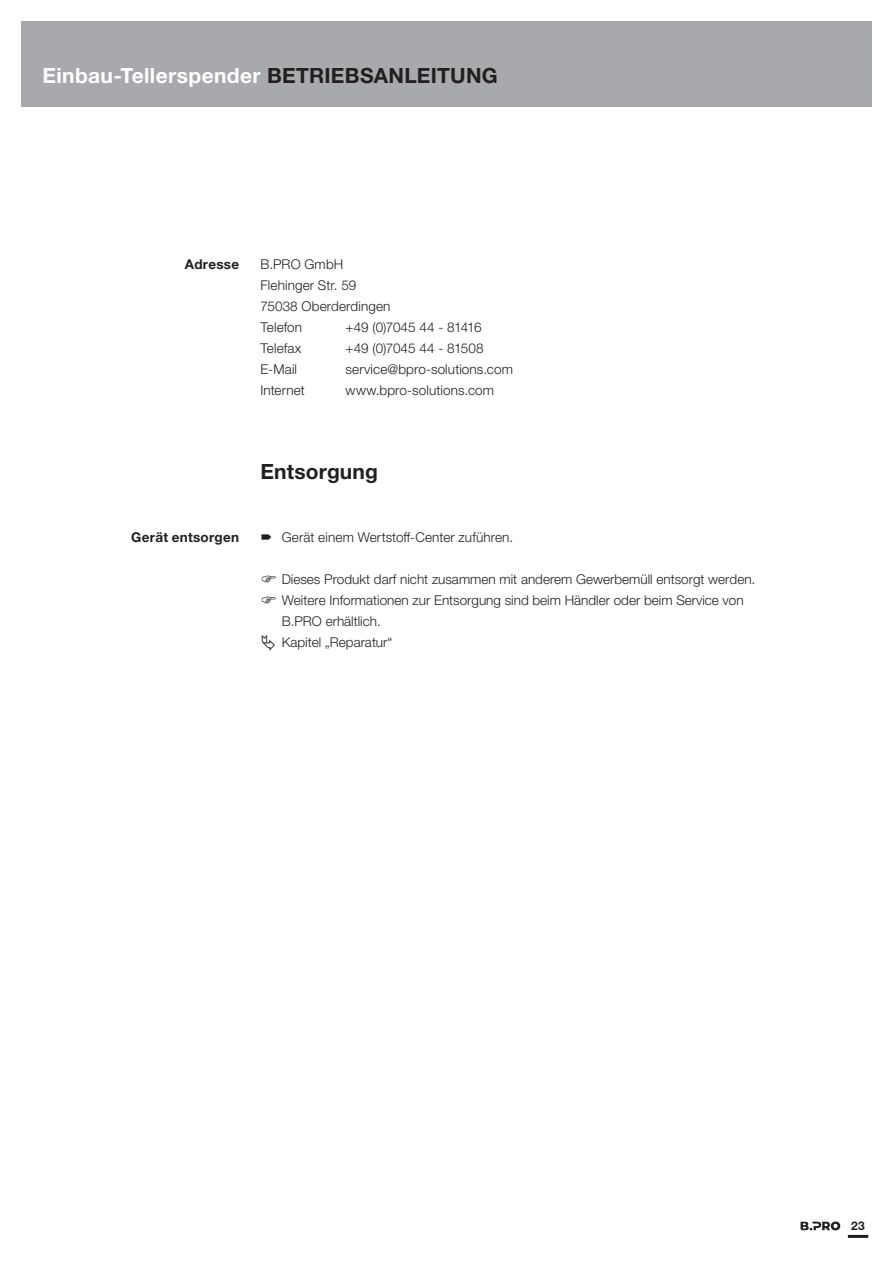
<style>
.page{position:relative;width:893px;height:1263px;background:#fff}
.page>*{position:absolute;margin:0;border:0;box-sizing:border-box;transform-origin:0 0}
.t1{font:700 21px "Helvetica Neue LTW1 G";letter-spacing:.015em;color:#fff}
._00_Ueberschrift_1{font:700 21px "Helvetica Neue LTW1 G";letter-spacing:.005em;color:#231f20}
._00_Grundtext{font:300 13.5px/21px "Helvetica Neue LTW1 G";color:#231f20}
._00_Ueberschrift_2{font:700 13.5px "Helvetica Neue LTW1 G";letter-spacing:.02em;color:#231f20}
._00_Grundtext-2{font:300 13.5px "Helvetica Neue LTW1 G";letter-spacing:-.03em;color:#231f20}
.t2{font:700 12px "Helvetica Neue LTW1 G";color:#231f20}
.s1{color:#231f20}
</style>
<div class="page">
<hr style="left:848px;top:1235px;width:20px;height:3px;background:#231f20">
<svg style="left:801px;top:1221px;width:39px;height:9px"></svg>
<div style="left:21px;top:21px;width:851px;height:85px;background:#a8a9ad"></div>
<h1 class="t1" style="left:43px;top:63px;width:457px">Einbau-Tellerspender <span class="s1">BETRIEBSANLEITUNG</span></h1>
<p class="_00_Ueberschrift_2" style="left:185px;top:256px;width:56px">Adresse</p>
<p class="_00_Grundtext" style="left:260px;top:254px;width:84px">B.PRO GmbH</p>
<p class="_00_Grundtext" style="left:260px;top:275px;width:97px">Flehinger Str. 59</p>
<p class="_00_Grundtext" style="left:260px;top:296px;width:132px">75038 Oberderdingen</p>
<p class="_00_Grundtext" style="left:260px;top:317px;width:43px">Telefon</p>
<p class="_00_Grundtext-2" style="left:345px;top:319px;width:138px">+49 (0)7045 44 - 81416</p>
<p class="_00_Grundtext" style="left:260px;top:338px;width:43px">Telefax</p>
<p class="_00_Grundtext" style="left:345px;top:338px;width:140px">+49 (0)7045 44 - 81508</p>
<p class="_00_Grundtext" style="left:260px;top:359px;width:38px">E-Mail</p>
<p class="_00_Grundtext" style="left:345px;top:359px;width:169px">service@bpro-solutions.com</p>
<p class="_00_Grundtext" style="left:260px;top:380px;width:46px">Internet</p>
<p class="_00_Grundtext" style="left:345px;top:380px;width:150px">www.bpro-solutions.com</p>
<p class="_00_Ueberschrift_2" style="left:131px;top:529px;width:109px">Gerät entsorgen</p>
<p class="_00_Ueberschrift_1" style="left:260px;top:459px;width:119px">Entsorgung</p>
<p class="_00_Grundtext" style="left:282px;top:527px;width:233px">Gerät einem Wertstoff-Center zuführen.</p>
<p class="_00_Grundtext" style="left:282px;top:569px;width:475px">Dieses Produkt darf nicht zusammen mit anderem Gewerbemüll entsorgt werden.</p>
<p class="_00_Grundtext" style="left:282px;top:590px;width:463px">Weitere Informationen zur Entsorgung sind beim Händler oder beim Service von<br>B.PRO erhältlich.</p>
<p class="_00_Grundtext" style="left:282px;top:632px;width:112px">Kapitel „Reparatur“</p>
<p class="t2" style="left:851px;top:1218px;width:15px">23</p>
</div>
